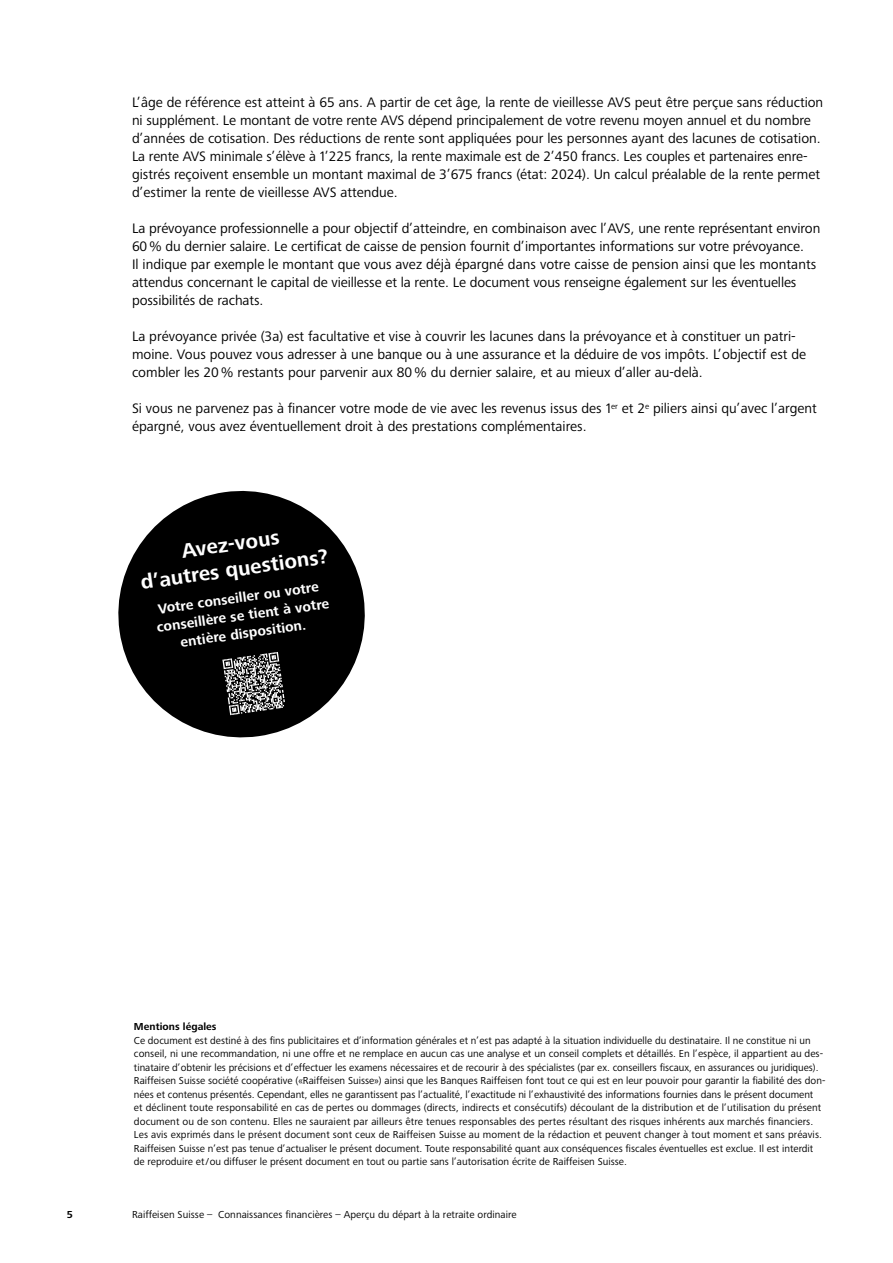
<style>
.page{position:relative;width:893px;height:1263px;background:#fff}
.page>*{position:absolute;margin:0;border:0;box-sizing:border-box;transform-origin:0 0}
.t1{font:700 21px/25.5px "Frutiger Next LTW1 G";color:#fff;text-align:center}
.t2{font:14.25px/18px "Frutiger Next LTW1 G";color:#000}
.t3{font:700 14.25px/18px "Frutiger Next LTW1 G";color:#fff;text-align:center}
.t4{font:10.5px/13.5px "Frutiger Next LTW1 G";color:#000}
.t5{font:700 10.5px "Frutiger Next LTW1 G";letter-spacing:.005em;color:#000}
</style>
<div class="page">
<svg style="left:118px;top:490px;width:247px;height:248px;fill:#000"></svg>
<svg style="left:222px;top:652px;width:63px;height:63px;background:#616161"></svg>
<p class="t2" style="left:132px;top:94px;width:693px">L’âge de référence est atteint à 65 ans. A partir de cet âge, la rente de vieillesse AVS peut être perçue sans réduction ni supplément. Le montant de votre rente AVS dépend principalement de votre revenu moyen annuel et du nombre d’années de cotisation. Des réductions de rente sont appliquées pour les personnes ayant des lacunes de cotisation.<br>La rente AVS minimale s’élève à 1’225 francs, la rente maximale est de 2’450 francs. Les couples et partenaires enre&shy;gistrés reçoivent ensemble un montant maximal de 3’675 francs (état: 2024). Un calcul préalable de la rente permet d’estimer la rente de vieillesse AVS attendue.</p>
<p class="t2" style="left:132px;top:220px;width:690px">La prévoyance professionnelle a pour objectif d’atteindre, en combinaison avec l’AVS, une rente représentant environ 60% du dernier salaire. Le certificat de caisse de pension fournit d’importantes informations sur votre prévoyance.<br>Il indique par exemple le montant que vous avez déjà épargné dans votre caisse de pension ainsi que les montants attendus concernant le capital de vieillesse et la rente. Le document vous renseigne également sur les éventuelles possibilités de rachats.</p>
<p class="t2" style="left:132px;top:328px;width:676px">La prévoyance privée (3a) est facultative et vise à couvrir les lacunes dans la prévoyance et à constituer un patri&shy;moine. Vous pouvez vous adresser à une banque ou à une assurance et la déduire de vos impôts. L’objectif est de combler les 20% restants pour parvenir aux 80% du dernier salaire, et au mieux d’aller au-delà.</p>
<h2 class="t2" style="left:132px;top:400px;width:686px">Si vous ne parvenez pas à financer votre mode de vie avec les revenus issus des 1<sup>er</sup> et 2<sup>e</sup> piliers ainsi qu’avec l’argent épargné, vous avez éventuellement droit à des prestations complémentaires.</h2>
<h1 class="t1" style="left:135px;top:545px;width:191px;rotate:-8deg">Avez-vous<br>d’autres questions?</h1>
<h2 class="t3" style="left:153px;top:601px;width:176px;rotate:-8deg">Votre conseiller ou votre conseillère se tient à votre entière disposition.</h2>
<p class="t5" style="left:134px;top:1020px;width:84px">Mentions légales</p>
<p class="t4" style="left:134px;top:1034px;width:693px">Ce document est destiné à des fins publicitaires et d’information générales et n’est pas adapté à la situation individuelle du destinataire. Il ne constitue ni un conseil, ni une recommandation, ni une offre et ne remplace en aucun cas une analyse et un conseil complets et détaillés. En l’espèce, il appartient au des&shy;tinataire d’obtenir les précisions et d’effectuer les examens nécessaires et de recourir à des spécialistes (par ex. conseillers fiscaux, en assurances ou juridiques).<br>Raiffeisen Suisse société coopérative («Raiffeisen Suisse») ainsi que les Banques Raiffeisen font tout ce qui est en leur pouvoir pour garantir la fiabilité des don&shy;nées et contenus présentés. Cependant, elles ne garantissent pas l’actualité, l’exactitude ni l’exhaustivité des informations fournies dans le présent document<br>et déclinent toute responsabilité en cas de pertes ou dommages (directs, indirects et consécutifs) découlant de la distribution et de l’utilisation du présent document ou de son contenu. Elles ne sauraient par ailleurs être tenues responsables des pertes résultant des risques inhérents aux marchés financiers.<br>Les avis exprimés dans le présent document sont ceux de Raiffeisen Suisse au moment de la rédaction et peuvent changer à tout moment et sans préavis.<br>Raiffeisen Suisse n’est pas tenue d’actualiser le présent document. Toute responsabilité quant aux conséquences fiscales éventuelles est exclue. Il est interdit de reproduire et/ou diffuser le présent document en tout ou partie sans l’autorisation écrite de Raiffeisen Suisse.</p>
<p class="t5" style="left:67px;top:1209px;width:8px">5</p>
<p class="t4" style="left:132px;top:1208px;width:386px">Raiffeisen Suisse – Connaissances financières – Aperçu du départ à la retraite ordinaire</p>
</div>
